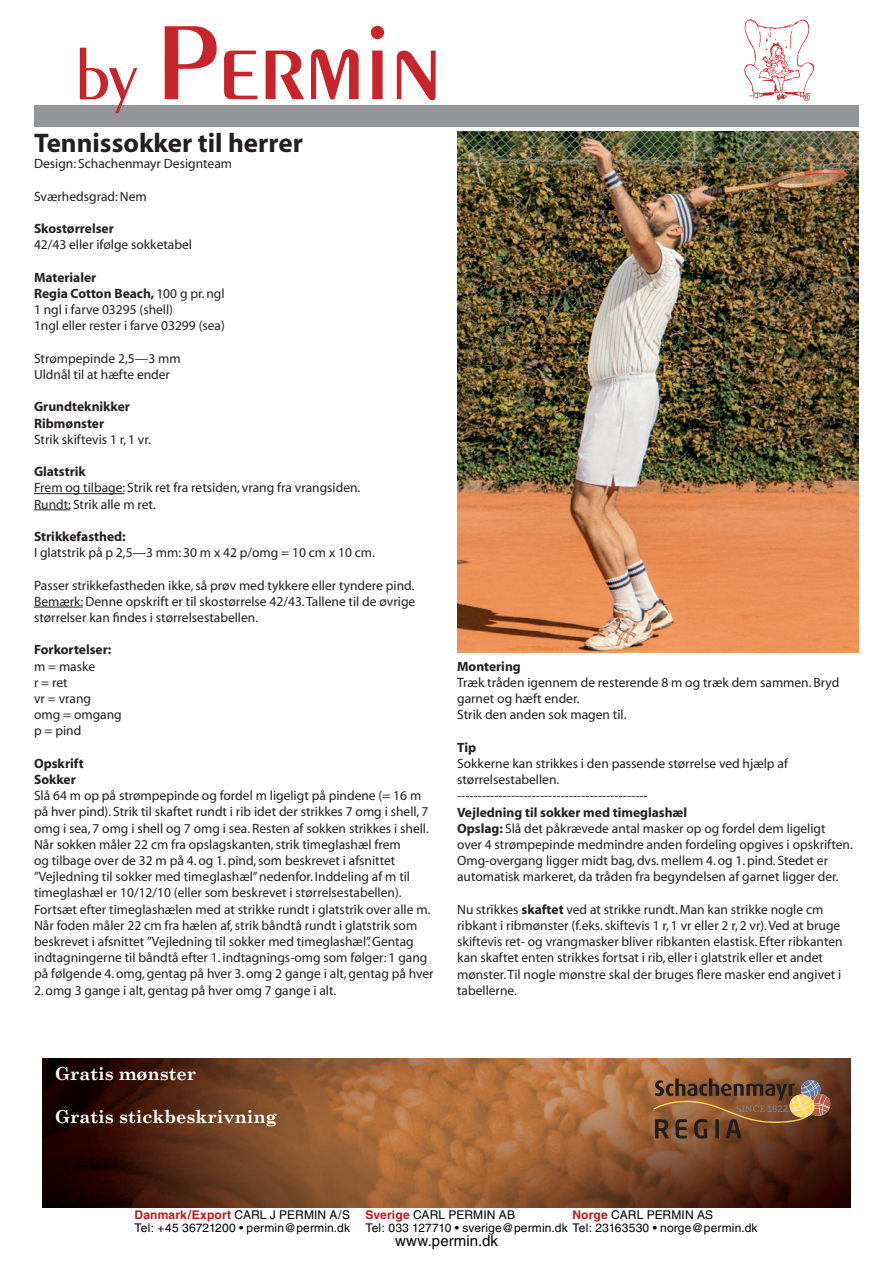
<style>
.page{position:relative;width:893px;height:1263px;background:#fff}
.page>*{position:absolute;margin:0;border:0;box-sizing:border-box;transform-origin:0 0}
.t1{font:112.5px "Penguin Plain";color:#c8242b}
.t2{font:700 27px "Myriad";color:#231f20}
.t3{font:700 18px "Century Schoolbook";color:#fff}
.t4{font:15px "Helvetica";letter-spacing:.005em;color:#000}
.t5{font:13.5px/16.2px "Myriad";color:#231f20}
.t6{font:700 13.5px/16.2px "Myriad";color:#231f20}
.t7{font:12px "Helvetica";letter-spacing:.01em;color:#000}
.t8{font:700 12px "Helvetica";letter-spacing:.015em;color:#c4121a}
.s1{font-size:72px}
.s2{font-weight:700}
.s3{font-weight:400;color:#000}
.s4{font-weight:700;color:#c4121a}
</style>
<div class="page">
<div style="left:34px;top:106px;width:825px;height:21px;background:#939598"></div>
<img style="left:745px;top:20px;width:68px;height:80px">
<img style="left:42px;top:1058px;width:808px;height:150px">
<svg style="left:653px;top:1078px;width:177px;height:60px"></svg>
<hr style="left:34px;top:493px;width:90px;height:1px;background:#231f20">
<hr style="left:34px;top:509px;width:36px;height:1px;background:#231f20">
<hr style="left:34px;top:607px;width:49px;height:1px;background:#231f20">
<img style="left:457px;top:132px;width:402px;height:520px">
<h1 class="t1" style="left:76px;top:-4px;width:368px"><span class="s1">by</span> Permin</h1>
<h2 class="t2" style="left:34px;top:129px;width:270px">Tennissokker til herrer</h2>
<p class="t5" style="left:34px;top:156px;width:200px">Design: Schachenmayr Designteam</p>
<p class="t5" style="left:34px;top:189px;width:114px">Sværhedsgrad: Nem</p>
<p class="t6" style="left:34px;top:221px;width:81px">Skostørrelser</p>
<p class="t5" style="left:34px;top:237px;width:160px">42/43 eller ifølge sokketabel</p>
<p class="t5" style="left:34px;top:270px;width:192px"><span class="s2">Materialer<br>Regia Cotton Beach,</span> 100 g pr. ngl<br>1 ngl i farve 03295 (shell)<br>1ngl eller rester i farve 03299 (sea)</p>
<p class="t5" style="left:34px;top:351px;width:148px">Strømpepinde 2,5—3 mm<br>Uldnål til at hæfte ender</p>
<p class="t6" style="left:34px;top:399px;width:97px">Grundteknikker<br>Ribmønster</p>
<p class="t5" style="left:34px;top:432px;width:118px">Strik skiftevis 1 r, 1 vr.</p>
<p class="t6" style="left:34px;top:464px;width:53px">Glatstrik</p>
<p class="t5" style="left:34px;top:480px;width:328px">Frem og tilbage: Strik ret fra retsiden, vrang fra vrangsiden.<br>Rundt: Strik alle m ret.</p>
<p class="t6" style="left:34px;top:529px;width:93px">Strikkefasthed:</p>
<p class="t5" style="left:34px;top:545px;width:342px">I glatstrik på p 2,5—3 mm: 30 m x 42 p/omg = 10 cm x 10 cm.</p>
<p class="t5" style="left:34px;top:577px;width:383px;text-align:justify">Passer strikkefastheden ikke, så prøv med tykkere eller tyndere pind.<br>Bemærk:Denne opskrift er til skostørrelse 42/43. Tallene til de øvrige størrelser kan findes i størrelsestabellen.</p>
<p class="t6" style="left:34px;top:642px;width:79px">Forkortelser:</p>
<p class="t5" style="left:34px;top:658px;width:89px">m = maske<br>r = ret<br>vr = vrang<br>omg = omgang p = pind</p>
<p class="t6" style="left:34px;top:756px;width:51px">Opskrift<br>Sokker</p>
<p class="t5" style="left:34px;top:788px;width:401px">Slå 64 m op på strømpepinde og fordel m ligeligt på pindene (= 16 m på hver pind). Strik til skaftet rundt i rib idet der strikkes 7 omg i shell, 7 omg i sea, 7 omg i shell og 7 omg i sea. Resten af sokken strikkes i shell.<br>Når sokken måler 22 cm fra opslagskanten, strik timeglashæl frem<br>og tilbage over de 32 m på 4. og 1. pind, som beskrevet i afsnittet ”Vejledning til sokker med timeglashæl” nedenfor. Inddeling af m til timeglashæl er 10/12/10 (eller som beskrevet i størrelsestabellen).<br>Fortsæt efter timeglashælen med at strikke rundt i glatstrik over alle m.<br>Når foden måler 22 cm fra hælen af, strik båndtå rundt i glatstrik som beskrevet i afsnittet ”Vejledning til sokker med timeglashæl”. Gentag indtagningerne til båndtå efter 1. indtagnings-omg som følger: 1 gang på følgende 4. omg, gentag på hver 3. omg 2 gange i alt, gentag på hver</p>
<p class="t5" style="left:34px;top:982px;width:304px">2. omg 3 gange i alt, gentag på hver omg 7 gange i alt.</p>
<p class="t6" style="left:457px;top:658px;width:65px">Montering</p>
<p class="t5" style="left:457px;top:675px;width:384px">Træk tråden igennem de resterende 8 m og træk dem sammen. Bryd garnet og hæft ender.<br>Strik den anden sok magen til.</p>
<p class="t6" style="left:457px;top:739px;width:21px">Tip</p>
<p class="t5" style="left:457px;top:756px;width:332px">Sokkerne kan strikkes i den passende størrelse ved hjælp af størrelsestabellen.<br>----------------------------------------------</p>
<p class="t5" style="left:457px;top:804px;width:397px"><span class="s2">Vejledning til sokker med timeglashæl<br>Opslag:</span> Slå det påkrævede antal masker op og fordel dem ligeligt over 4 strømpepinde medmindre anden fordeling opgives i opskriften.<br>Omg-overgang ligger midt bag, dvs. mellem 4. og 1. pind. Stedet er automatisk markeret, da tråden fra begyndelsen af garnet ligger der.</p>
<p class="t5" style="left:457px;top:902px;width:387px">Nu strikkes <span class="s2">skaftet</span> ved at strikke rundt. Man kan strikke nogle cm ribkant i ribmønster (f.eks. skiftevis 1 r, 1 vr eller 2 r, 2 vr). Ved at bruge skiftevis ret- og vrangmasker bliver ribkanten elastisk. Efter ribkanten kan skaftet enten strikkes fortsat i rib, eller i glatstrik eller et andet mønster. Til nogle mønstre skal der bruges flere masker end angivet i tabellerne.</p>
<h3 class="t3" style="left:55px;top:1059px;width:142px">Gratis mønster</h3>
<h3 class="t3" style="left:55px;top:1102px;width:223px">Gratis stickbeskrivning</h3>
<p class="t8" style="left:134px;top:1207px;width:217px">Danmark/Export <span class="s3">CARL J PERMIN A/S</span></p>
<p class="t7" style="left:365px;top:1207px;width:151px"><span class="s4">Sverige</span> CARL PERMIN AB</p>
<p class="t7" style="left:572px;top:1207px;width:142px"><span class="s4">Norge</span> CARL PERMIN AS</p>
<p class="t7" style="left:134px;top:1221px;width:217px">Tel: +45 36721200 • permin@permin.dk</p>
<p class="t7" style="left:365px;top:1221px;width:394px">Tel: 033 127710 • sverige@permin.dk Tel: 23163530 • norge@permin.dk</p>
<p class="t4" style="left:395px;top:1232px;width:104px">www.permin.dk</p>
</div>
